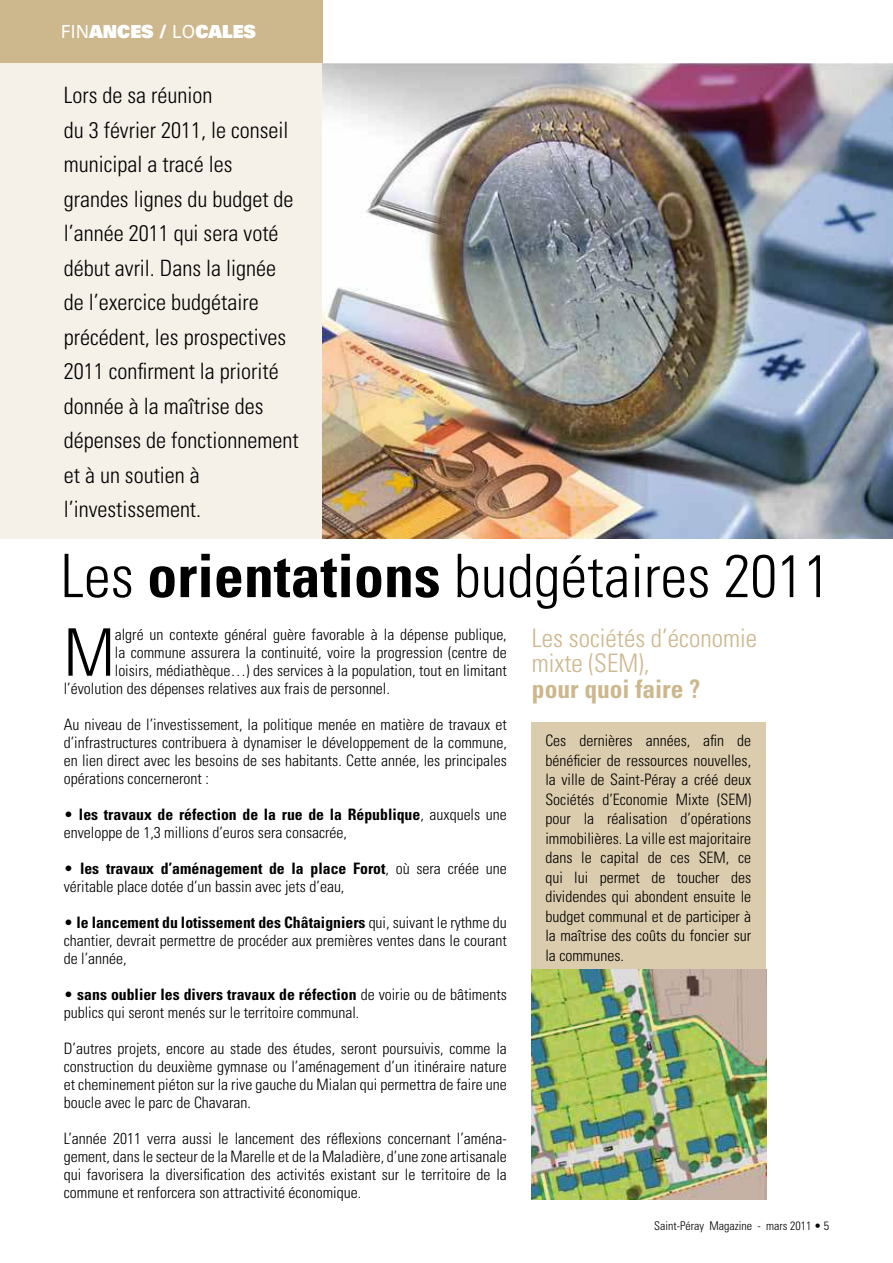
<style>
.page{position:relative;width:893px;height:1263px;background:#fff}
.page>*{position:absolute;margin:0;border:0;box-sizing:border-box;transform-origin:0 0}
.t1{font:300 condensed 65.55px "Univers";color:#000}
.t2{font:300 condensed 60px "Univers";color:#000}
.t3{font:300 condensed 25.5px/25.5px "Univers";color:#cdb78d}
.t4{font:700 condensed 25.5px "Univers";color:#cdb78d}
.t5{font:300 condensed 22.5px/34.5px "Univers";color:#000}
.t6{font:900 18px "Univers";color:#fff;scale:.96 1}
.t7{font:300 condensed 15.75px/18px "Univers";color:#000;text-align:justify}
.t8{font:300 condensed 12px "Univers";color:#000}
.s1{font-weight:400}
.s2{font-weight:700}
</style>
<div class="page">
<div style="left:531px;top:722px;width:235px;height:249px;background:#dcccae"></div>
<img style="left:531px;top:969px;width:235px;height:230px">
<div style="left:0;top:0;width:323px;height:64px;background:#cdb78d"></div>
<div style="left:0;top:64px;width:323px;height:475px;background:#f5f0e8"></div>
<img style="left:323px;top:64px;width:570px;height:475px">
<p class="t6" style="left:61px;top:25px;width:204px"><span class="s1">FIN</span>ANCES / <span class="s1">LO</span>CALES</p>
<p class="t5" style="left:64px;top:80px;width:236px">Lors de sa réunion<br>du 3 février 2011, le conseil municipal a tracé les grandes lignes du budget de l’année 2011 qui sera voté début avril. Dans la lignée de l’exercice budgétaire précédent, les prospectives<br>2011 confirment la priorité donnée à la maîtrise des dépenses de fonctionnement et à un soutien à l’investissement.</p>
<h2 class="t2" style="left:61px;top:552px;width:771px">Les <span class="s2">orientations</span> budgétaires 2011</h2>
<p class="t7" style="left:115px;top:626px;width:393px">algré un contexte général guère favorable à la dépense publique,</p>
<p class="t7" style="left:115px;top:644px;width:394px">la commune assurera la continuité, voire la progression (centre de</p>
<p class="t7" style="left:115px;top:662px;width:394px">loisirs, médiathèque…) des services à la population, tout en limitant</p>
<p class="t7" style="left:64px;top:680px;width:328px">l’évolution des dépenses relatives aux frais de personnel.</p>
<p class="t7" style="left:64px;top:716px;width:445px">Au niveau de l’investissement, la politique menée en matière de travaux et d’infrastructures contribuera à dynamiser le développement de la commune, en lien direct avec les besoins de ses habitants. Cette année, les principales opérations concerneront :</p>
<p class="t7" style="left:64px;top:806px;width:445px">• <span class="s2">les travaux de réfection de la rue de la République</span>, auxquels une enveloppe de 1,3 millions d’euros sera consacrée,</p>
<p class="t7" style="left:64px;top:860px;width:445px">• <span class="s2">les travaux d’aménagement de la place Forot</span>, où sera créée une véritable place dotée d’un bassin avec jets d’eau,</p>
<p class="t7" style="left:64px;top:914px;width:445px">• <span class="s2">le lancement du lotissement des Châtaigniers</span> qui, suivant le rythme du chantier, devrait permettre de procéder aux premières ventes dans le courant de l’année,</p>
<p class="t7" style="left:64px;top:986px;width:445px">• <span class="s2">sans oublier les divers travaux de réfection</span> de voirie ou de bâtiments publics qui seront menés sur le territoire communal.</p>
<p class="t7" style="left:64px;top:1040px;width:445px">D’autres projets, encore au stade des études, seront poursuivis, comme la construction du deuxième gymnase ou l’aménagement d’un itinéraire nature et cheminement piéton sur la rive gauche du Mialan qui permettra de faire une boucle avec le parc de Chavaran.</p>
<p class="t7" style="left:64px;top:1130px;width:445px">L’année 2011 verra aussi le lancement des réflexions concernant l’aména&shy;gement, dans le secteur de la Marelle et de la Maladière, d’une zone artisanale qui favorisera la diversification des activités existant sur le territoire de la commune et renforcera son attractivité économique.</p>
<h1 class="t1" style="left:64px;top:627px;width:53px">M</h1>
<h3 class="t3" style="left:532px;top:627px;width:227px">Les sociétés d’économie mixte (SEM),</h3>
<h3 class="t4" style="left:532px;top:679px;width:170px">pour quoi faire ?</h3>
<p class="t7" style="left:545px;top:732px;width:207px;line-height:19.5px">Ces dernières années, afin de bénéficier de ressources nouvelles, la ville de Saint-Péray a créé deux Sociétés d’Economie Mixte (SEM) pour la réalisation d’opérations immobilières. La ville est majoritaire dans le capital de ces SEM, ce qui lui permet de toucher des dividendes qui abondent ensuite le budget communal et de participer à la maîtrise des coûts du foncier sur la communes.</p>
<p class="t8" style="left:654px;top:1221px;width:177px">Saint-Péray Magazine - mars 2011 • 5</p>
</div>
